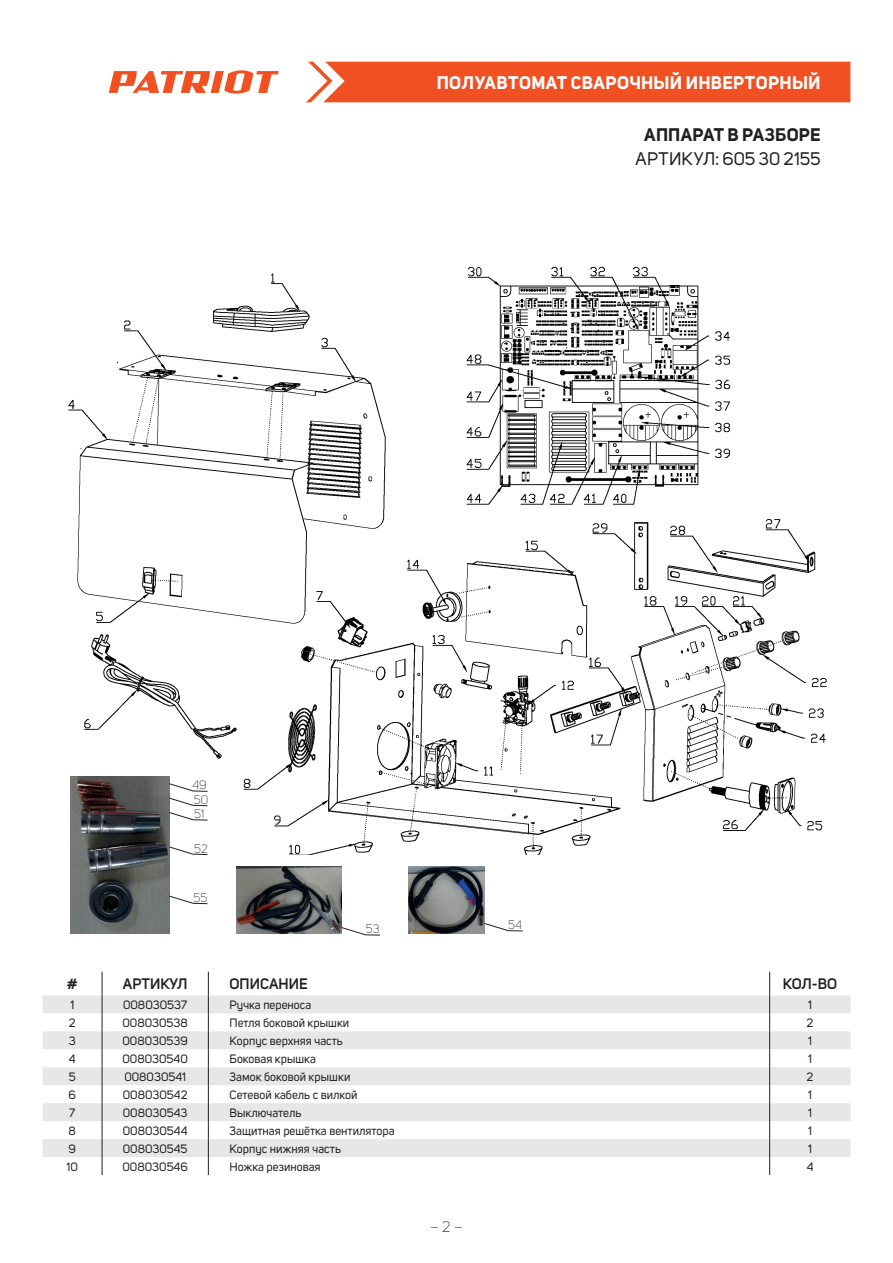
<style>
.page{position:relative;width:893px;height:1263px;background:#fff}
.page>*{position:absolute;margin:0;border:0;box-sizing:border-box;transform-origin:0 0}
.t1{font:700 18px "Uni Sans";letter-spacing:.02em;color:#fff}
.t2{font:18px "Uni Sans";color:#231f20}
.t3{font:700 18px "Uni Sans";letter-spacing:.01em;color:#231f20}
.t4{font:600 15px "Uni Sans";color:#231f20}
.t5{font:300 15px "Uni Sans";color:#231f20}
.t6{font:12px "Uni Sans";color:#231f20}
.t7{font:300 12px "Uni Sans";color:#231f20}
</style>
<div class="page">
<div style="left:306px;top:62px;width:544px;height:40px;background:#f15122"></div>
<svg style="left:109px;top:70px;width:170px;height:24px"></svg>
<svg style="left:43px;top:995px;width:807px;height:162px;fill:#e6e7e9"></svg>
<svg style="left:102px;top:972px;width:1px;height:203px"></svg>
<svg style="left:208px;top:972px;width:1px;height:203px"></svg>
<svg style="left:769px;top:972px;width:1px;height:203px"></svg>
<img style="left:68px;top:266px;width:759px;height:589px">
<img style="left:70px;top:777px;width:99px;height:156px">
<img style="left:236px;top:867px;width:106px;height:66px">
<img style="left:409px;top:867px;width:75px;height:66px">
<svg style="left:168px;top:783px;width:40px;height:38px"></svg>
<svg style="left:168px;top:846px;width:40px;height:9px"></svg>
<svg style="left:168px;top:895px;width:40px;height:9px"></svg>
<svg style="left:341px;top:927px;width:39px;height:9px"></svg>
<svg style="left:484px;top:922px;width:39px;height:10px"></svg>
<h1 class="t1" style="left:437px;top:72px;width:385px">ПОЛУАВТОМАТ СВАРОЧНЫЙ ИНВЕРТОРНЫЙ</h1>
<h1 class="t3" style="left:644px;top:123px;width:178px">АППАРАТ В РАЗБОРЕ</h1>
<h1 class="t2" style="left:635px;top:148px;width:187px">АРТИКУЛ: 605 30 2155</h1>
<p class="t7" style="left:192px;top:778px;width:16px">49</p>
<p class="t7" style="left:194px;top:793px;width:16px">50</p>
<p class="t7" style="left:194px;top:807px;width:12px">51</p>
<p class="t7" style="left:194px;top:841px;width:15px">52</p>
<p class="t7" style="left:193px;top:891px;width:15px">55</p>
<p class="t7" style="left:366px;top:922px;width:15px">53</p>
<p class="t7" style="left:508px;top:918px;width:15px">54</p>
<p class="t4" style="left:67px;top:975px;width:12px">#</p>
<p class="t4" style="left:123px;top:975px;width:66px">АРТИКУЛ</p>
<p class="t4" style="left:230px;top:975px;width:80px">ОПИСАНИЕ</p>
<p class="t4" style="left:783px;top:975px;width:56px">КОЛ-ВО</p>
<p class="t6" style="left:70px;top:998px;width:5px">1</p>
<p class="t6" style="left:123px;top:998px;width:66px">008030537</p>
<p class="t6" style="left:230px;top:998px;width:83px">Ручка переноса</p>
<p class="t6" style="left:808px;top:998px;width:5px">1</p>
<p class="t6" style="left:69px;top:1016px;width:8px">2</p>
<p class="t6" style="left:122px;top:1016px;width:67px">008030538</p>
<p class="t6" style="left:230px;top:1016px;width:121px">Петля боковой крышки</p>
<p class="t6" style="left:807px;top:1016px;width:8px">2</p>
<p class="t6" style="left:69px;top:1034px;width:8px">3</p>
<p class="t6" style="left:122px;top:1034px;width:67px">008030539</p>
<p class="t6" style="left:230px;top:1034px;width:115px">Корпус верхняя часть</p>
<p class="t6" style="left:808px;top:1034px;width:5px">1</p>
<p class="t6" style="left:69px;top:1052px;width:8px">4</p>
<p class="t6" style="left:123px;top:1052px;width:67px">008030540</p>
<p class="t6" style="left:230px;top:1052px;width:88px">Боковая крышка</p>
<p class="t6" style="left:808px;top:1052px;width:5px">1</p>
<p class="t6" style="left:69px;top:1070px;width:8px">5</p>
<p class="t6" style="left:124px;top:1070px;width:63px">008030541</p>
<p class="t6" style="left:230px;top:1070px;width:122px">Замок боковой крышки</p>
<p class="t6" style="left:807px;top:1070px;width:8px">2</p>
<p class="t6" style="left:69px;top:1088px;width:9px">6</p>
<p class="t6" style="left:123px;top:1088px;width:66px">008030542</p>
<p class="t6" style="left:230px;top:1088px;width:129px">Сетевой кабель с вилкой</p>
<p class="t6" style="left:808px;top:1088px;width:5px">1</p>
<p class="t6" style="left:69px;top:1106px;width:8px">7</p>
<p class="t6" style="left:123px;top:1106px;width:66px">008030543</p>
<p class="t6" style="left:230px;top:1106px;width:73px">Выключатель</p>
<p class="t6" style="left:808px;top:1106px;width:5px">1</p>
<p class="t6" style="left:69px;top:1124px;width:9px">8</p>
<p class="t6" style="left:123px;top:1124px;width:66px">008030544</p>
<p class="t6" style="left:230px;top:1124px;width:167px">Защитная решётка вентилятора</p>
<p class="t6" style="left:808px;top:1124px;width:5px">1</p>
<p class="t6" style="left:69px;top:1142px;width:9px">9</p>
<p class="t6" style="left:123px;top:1142px;width:66px">008030545</p>
<p class="t6" style="left:230px;top:1142px;width:113px">Корпус нижняя часть</p>
<p class="t6" style="left:808px;top:1142px;width:5px">1</p>
<p class="t6" style="left:67px;top:1160px;width:13px">10</p>
<p class="t6" style="left:123px;top:1160px;width:67px">008030546</p>
<p class="t6" style="left:230px;top:1160px;width:93px">Ножка резиновая</p>
<p class="t6" style="left:807px;top:1160px;width:8px">4</p>
<p class="t5" style="left:430px;top:1218px;width:34px">– 2 –</p>
</div>
